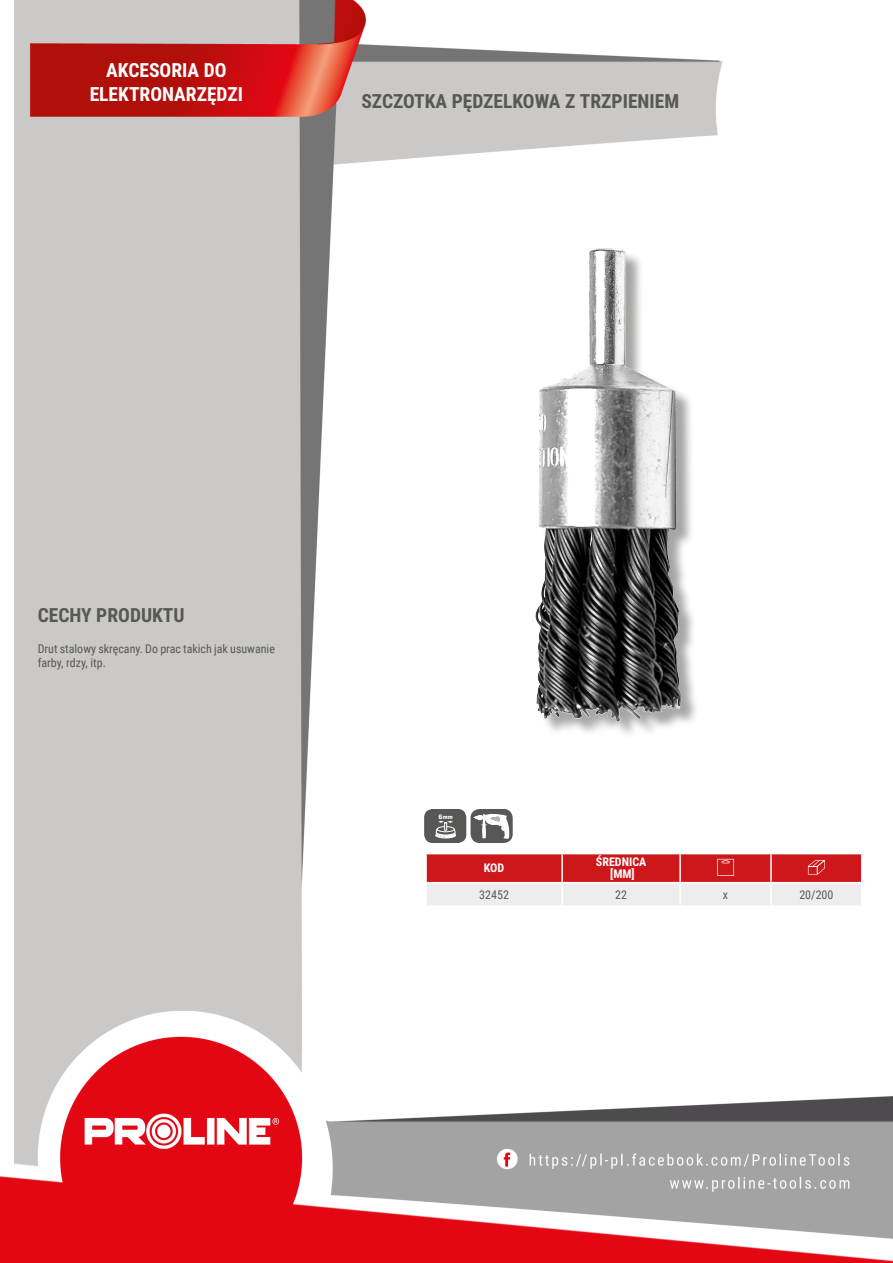
<style>
.page{position:relative;width:893px;height:1263px;background:#fff}
.page>*{position:absolute;margin:0;border:0;box-sizing:border-box;transform-origin:0 0}
.Lewo_bez_dzielenia{font:700 19.5px "Roboto Condensed";color:#575756}
.NagĹ_Ăłwek{font:700 19.5px/23.4px "Roboto Condensed";color:#fff;text-align:center}
.MateriaĹ__CECHY{font:700 19.5px "Roboto Condensed";color:#575756}
.Opisy{font:12px/14.4px "Roboto Condensed";color:#575756}
.Center{font:12px "Roboto Condensed";color:#575756}
.Ĺšrodek_bez_dzieleni{font:700 12px "Roboto Condensed";color:#fff}
.Indeks{font:12px "Roboto Condensed";color:#575756}
.Ĺšrodek__wymuszenie{font:700 12px "Roboto Condensed";color:#fff}
.Tabelka_nagĹ_Ăłwek{font:700 12px "Roboto Condensed";color:#fff}
.t1{font:700 6px "Square 721 BT";color:#fff}
</style>
<div class="page">
<img style="left:0;top:0;width:893px;height:1263px">
<div style="left:538px;top:250px;width:161px;height:489px;background:#1d1d1b;opacity:.4"></div>
<img style="left:536px;top:248px;width:146px;height:487px">
<hr style="left:425px;top:854px;width:2px;height:28px;background:#fff">
<hr style="left:425px;top:883px;width:2px;height:22px;background:#fff">
<hr style="left:425px;top:853px;width:137px;height:1px;background:#fff">
<hr style="left:425px;top:882px;width:137px;height:1px;background:#fff">
<hr style="left:425px;top:905px;width:137px;height:2px;background:#fff">
<hr style="left:562px;top:905px;width:118px;height:2px;background:#fff">
<hr style="left:680px;top:905px;width:91px;height:2px;background:#fff">
<hr style="left:771px;top:905px;width:91px;height:2px;background:#fff">
<svg style="left:426px;top:853px;width:436px;height:52px;background:#dd7f81"></svg>
<div style="left:425px;top:810px;width:41px;height:32px;background:#575756;border-radius:8px"></div>
<div style="left:424px;top:809px;width:42px;height:34px;border:1px solid #575756;border-radius:8px"></div>
<svg style="left:435px;top:820px;width:21px;height:18px"></svg>
<div style="left:471px;top:810px;width:41px;height:32px;background:#575756;border-radius:8px"></div>
<div style="left:471px;top:809px;width:42px;height:34px;border:1px solid #575756;border-radius:8px"></div>
<svg style="left:473px;top:814px;width:36px;height:25px"></svg>
<p class="NagĹ_Ăłwek" style="left:90px;top:58px;width:155px">AKCESORIA DO<br>ELEKTRONARZĘDZI</p>
<p class="Lewo_bez_dzielenia" style="left:361px;top:88px;width:319px">SZCZOTKA PĘDZELKOWA Z TRZPIENIEM</p>
<p class="MateriaĹ__CECHY" style="left:38px;top:601px;width:148px">CECHY PRODUKTU</p>
<p class="Opisy" style="left:38px;top:641px;width:239px">Drut stalowy skręcany. Do prac takich jak usuwanie farby, rdzy, itp.</p>
<p class="t1" style="left:438px;top:813px;width:16px">6mm</p>
<p class="Tabelka_nagĹ_Ăłwek" style="left:484px;top:860px;width:22px">KOD</p>
<p class="Ĺšrodek_bez_dzieleni" style="left:596px;top:854px;width:52px">ŚREDNICA</p>
<p class="Ĺšrodek__wymuszenie" style="left:610px;top:866px;width:26px">[MM]</p>
<p class="Indeks" style="left:479px;top:886px;width:31px">32452</p>
<p class="Center" style="left:615px;top:886px;width:13px">22</p>
<p class="Center" style="left:723px;top:886px;width:7px">x</p>
<p class="Center" style="left:799px;top:886px;width:36px">20/200</p>
</div>
